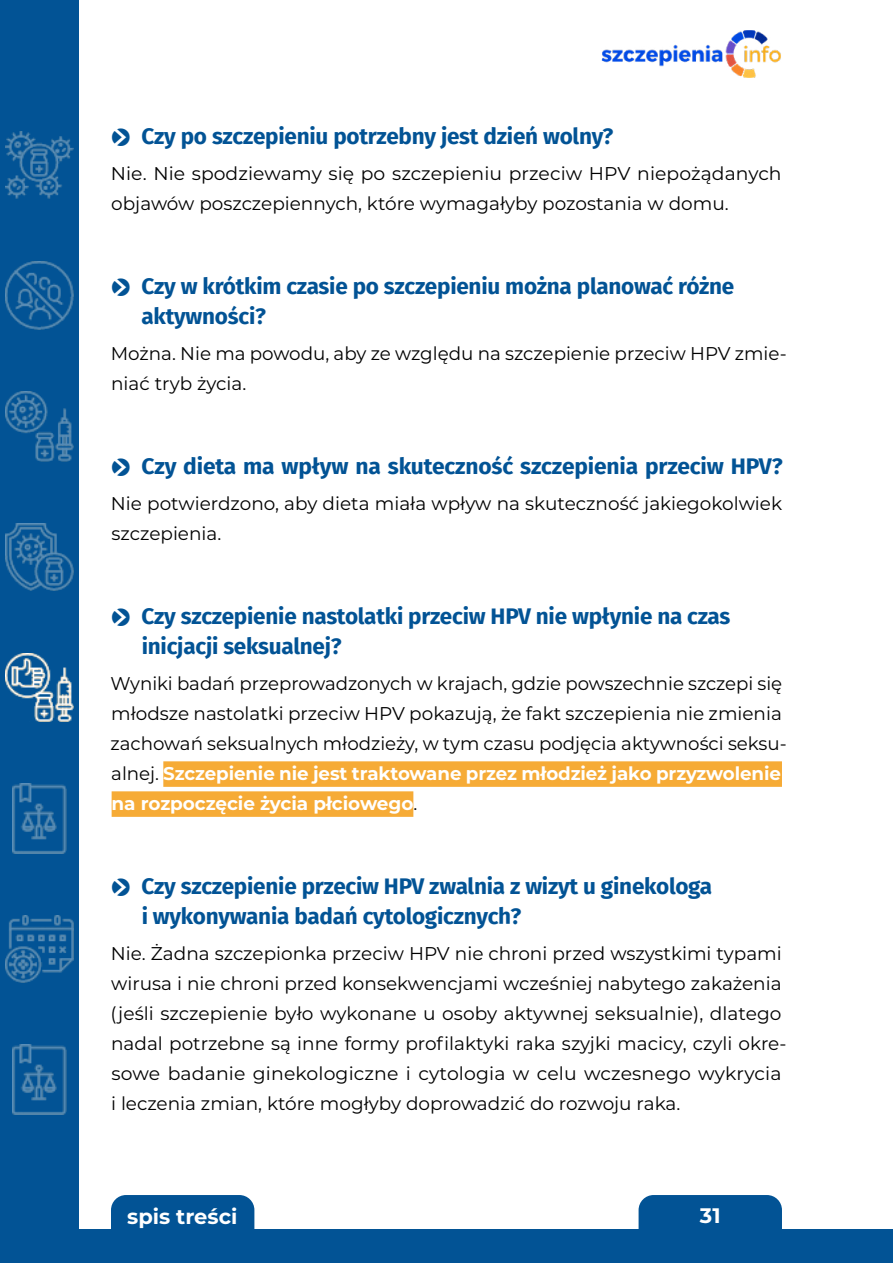
<style>
.page{position:relative;width:893px;height:1263px;background:#fff}
.page>*{position:absolute;margin:0;border:0;box-sizing:border-box;transform-origin:0 0}
.t1{font:700 22.5px/30px "Fira Sans";letter-spacing:-.01em;color:#025395}
.t2{font:700 21px "Montserrat";color:#fff}
.t3{font:18.45px/30px "Montserrat";color:#000}
.s1{font-family:"Pointers";font-weight:400}
.s2{font-weight:700;color:#fff}
</style>
<div class="page">
<div style="left:0;top:0;width:79px;height:1260px;background:#025395"></div>
<img style="left:6px;top:131px;width:67px;height:67px">
<img style="left:6px;top:262px;width:67px;height:67px">
<img style="left:6px;top:391px;width:67px;height:70px">
<img style="left:6px;top:654px;width:67px;height:67px">
<img style="left:12px;top:783px;width:54px;height:70px">
<img style="left:6px;top:915px;width:67px;height:67px">
<img style="left:12px;top:1044px;width:54px;height:70px">
<img style="left:6px;top:523px;width:67px;height:67px">
<div style="left:163px;top:761px;width:619px;height:26px;background:#f6ab36"></div>
<div style="left:112px;top:791px;width:301px;height:26px;background:#f6ab36"></div>
<img style="left:601px;top:31px;width:180px;height:46px">
<div style="left:111px;top:1195px;width:143px;height:60px;background:#025395;border-radius:15px"></div>
<div style="left:639px;top:1195px;width:143px;height:68px;background:#025395;border-radius:15px"></div>
<div style="left:0;top:1230px;width:893px;height:33px;background:#025395"></div>
<p class="t1" style="left:112px;top:120px;width:503px"><span class="s1">O</span> Czy po szczepieniu potrzebny jest dzień wolny?</p>
<p class="t3" style="left:111px;top:158px;width:672px">Nie. Nie spodziewamy się po szczepieniu przeciw HPV niepożądanych objawów poszczepiennych, które wymagałyby pozostania w domu.</p>
<p class="t1" style="left:141px;top:270px;width:594px;text-indent:-29px"><span class="s1">O</span> Czy w krótkim czasie po szczepieniu można planować różne aktywności?</p>
<p class="t3" style="left:111px;top:338px;width:677px">Można. Nie ma powodu, aby ze względu na szczepienie przeciw HPV zmie&shy;niać tryb życia.</p>
<p class="t1" style="left:112px;top:450px;width:672px"><span class="s1">O</span> Czy dieta ma wpływ na skuteczność szczepienia przeciw HPV?</p>
<p class="t3" style="left:111px;top:488px;width:673px">Nie potwierdzono, aby dieta miała wpływ na skuteczność jakiegokolwiek szczepienia.</p>
<p class="t1" style="left:142px;top:600px;width:590px;text-indent:-30px"><span class="s1">O</span> Czy szczepienie nastolatki przeciw HPV nie wpłynie na czas inicjacji seksualnej?</p>
<p class="t3" style="left:110px;top:668px;width:678px">Wyniki badań przeprowadzonych w krajach, gdzie powszechnie szczepi się młodsze nastolatki przeciw HPV pokazują, że fakt szczepienia nie zmienia zachowań seksualnych młodzieży, w tym czasu podjęcia aktywności seksu&shy;alnej. <span class="s2">Szczepienie nie jest traktowane przez młodzież jako przyzwolenie na rozpoczęcie życia płciowego</span>.</p>
<p class="t1" style="left:142px;top:870px;width:572px;text-indent:-30px"><span class="s1">O</span> Czy szczepienie przeciw HPV zwalnia z wizyt u ginekologa i wykonywania badań cytologicznych?</p>
<p class="t3" style="left:111px;top:938px;width:678px">Nie. Żadna szczepionka przeciw HPV nie chroni przed wszystkimi typami wirusa i nie chroni przed konsekwencjami wcześniej nabytego zakażenia (jeśli szczepienie było wykonane u osoby aktywnej seksualnie), dlatego nadal potrzebne są inne formy profilaktyki raka szyjki macicy, czyli okre&shy;sowe badanie ginekologiczne i cytologia w celu wczesnego wykrycia i leczenia zmian, które mogłyby doprowadzić do rozwoju raka.</p>
<p class="t2" style="left:127px;top:1202px;width:112px">spis treści</p>
<p class="t2" style="left:700px;top:1200px;width:22px">31</p>
</div>
